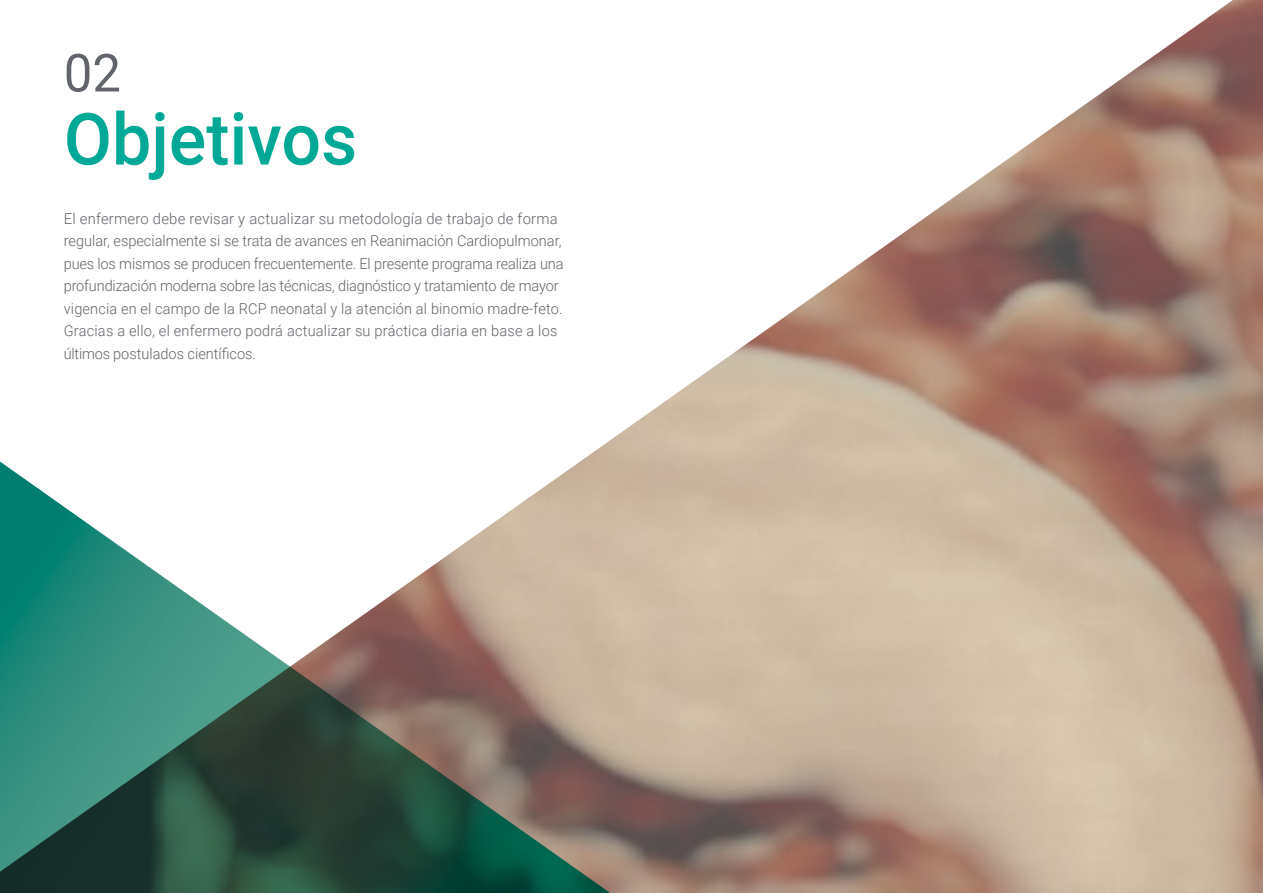
<style>
.page{position:relative;width:1263px;height:893px;background:#fff}
.page>*{position:absolute;margin:0;border:0;box-sizing:border-box;transform-origin:0 0}
.t1{font:500 72px "Roboto";color:#00a996}
.t2{font:52.5px "Roboto";color:#61646a}
.t3{font:300 15px/22.5px "Roboto";color:#61646a}
</style>
<div class="page">
<img style="left:602px;top:0;width:661px;height:893px">
<svg style="left:0;top:446px;width:640px;height:447px"></svg>
<h2 class="t2" style="left:64px;top:36px;width:59px">02</h2>
<h1 class="t1" style="left:64px;top:89px;width:295px">Objetivos</h1>
<p class="t3" style="left:64px;top:207px;width:501px">El enfermero debe revisar y actualizar su metodología de trabajo de forma regular, especialmente si se trata de avances en Reanimación Cardiopulmonar, pues los mismos se producen frecuentemente. El presente programa realiza una profundización moderna sobre las técnicas, diagnóstico y tratamiento de mayor vigencia en el campo de la RCP neonatal y la atención al binomio madre-feto.<br>Gracias a ello, el enfermero podrá actualizar su práctica diaria en base a los últimos postulados científicos.</p>
</div>
